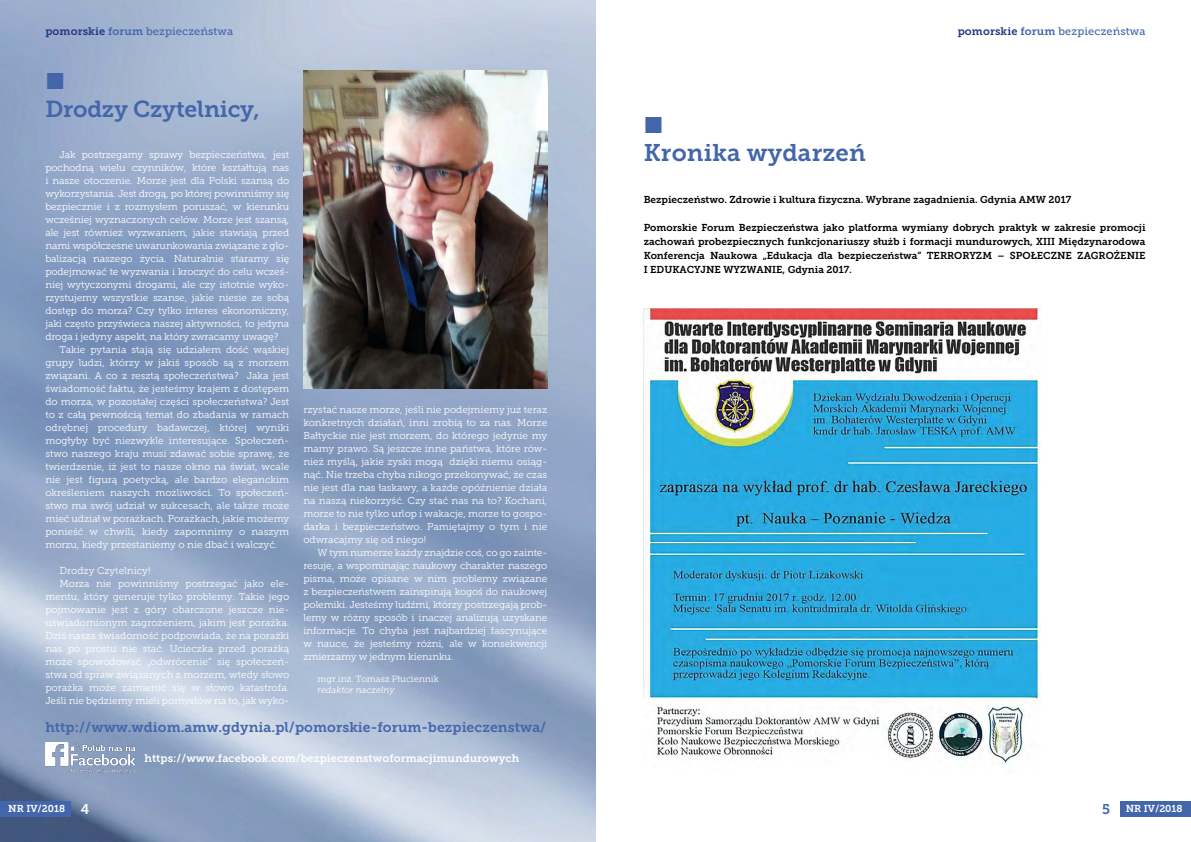
<style>
.page{position:relative;width:1191px;height:842px;background:#fff}
.page>*{position:absolute;margin:0;border:0;box-sizing:border-box;transform-origin:0 0}
.t1{font:24px "Museo Slab 700";letter-spacing:.005em;color:#4366ab}
.t2{font:700 24px "Klavika";color:#4366ab}
.t3{font:23px "Museo Slab 700";letter-spacing:-.01em;color:#4366ab}
.t4{font:14px "Museo Slab 700";letter-spacing:.005em;color:#4366ab}
.t5{font:11px "Museo Slab 700";letter-spacing:.005em;color:#fff}
.t6{font:11px "Museo Slab 500";letter-spacing:.01em;color:#4366ab}
.t7{font:10px/13px "Museo Slab 300";color:#fff;text-align:justify}
.t8{font:10px/14px "Museo Slab 700";color:#000;text-align:justify}
.t9{font:10px "Museo Slab 700";color:#fff}
.t10{font:9px "Museo Slab 300";color:#fff}
.t11{font:italic 9px "Museo Slab 300";color:#fff}
.s1{font-family:"Museo Slab 700";color:#213684}
.s2{font-family:"Museo Slab 700"}
.s3{font-size:14px}
.s4{font-size:14px;color:#4366ab}
</style>
<div class="page">
<img style="left:0;top:0;width:595px;height:842px">
<div style="left:0;top:801px;width:71px;height:15px;background:#4366ab"></div>
<img style="left:303px;top:71px;width:244px;height:317px">
<img style="left:45px;top:743px;width:90px;height:31px">
<div style="left:1120px;top:801px;width:71px;height:15px;background:#4366ab"></div>
<img style="left:643px;top:308px;width:397px;height:457px">
<p class="t6" style="left:45px;top:25px;width:189px"><span class="s1">pomorskie</span> <span class="s2">forum</span> bezpieczeństwa</p>
<h1 class="t2" style="left:45px;top:68px;width:21px">•</h1>
<h2 class="t3" style="left:45px;top:96px;width:216px">Drodzy Czytelnicy,</h2>
<p class="t7" style="left:45px;top:148px;width:245px;text-indent:14px">Jak postrzegamy sprawy bezpieczeństwa, jest pochodną wielu czynników, które kształtują nas i nasze otoczenie. Morze jest dla Polski szansą do wykorzystania. Jest drogą, po której powinniśmy się bezpiecznie i z rozmysłem poruszać, w kierunku wcześniej wyznaczonych celów. Morze jest szansą, ale jest również wyzwaniem, jakie stawiają przed nami współczesne uwarunkowania związane z glo&shy;balizacją naszego życia. Naturalnie staramy się podejmować te wyzwania i kroczyć do celu wcześ&shy;niej wytyczonymi drogami, ale czy istotnie wyko&shy;rzystujemy wszystkie szanse, jakie niesie ze sobą dostęp do morza? Czy tylko interes ekonomiczny, jaki często przyświeca naszej aktywności, to jedyna droga i jedyny aspekt, na który zwracamy uwagę?</p>
<p class="t7" style="left:45px;top:343px;width:245px;text-indent:14px">Takie pytania stają się udziałem dość wąskiej grupy ludzi, którzy w jakiś sposób są z morzem związani. A co z resztą społeczeństwa? Jaka jest świadomość faktu, że jesteśmy krajem z dostępem do morza, w pozostałej części społeczeństwa? Jest to z całą pewnością temat do zbadania w ramach odrębnej procedury badawczej, której wyniki mogłyby być niezwykle interesujące. Społeczeń&shy;stwo naszego kraju musi zdawać sobie sprawę, że twierdzenie, iż jest to nasze okno na świat, wcale nie jest figurą poetycką, ale bardzo eleganckim określeniem naszych możliwości. To społeczeń&shy;stwo ma swój udział w sukcesach, ale także może mieć udział w porażkach. Porażkach, jakie możemy ponieść w chwili, kiedy zapomnimy o naszym morzu, kiedy przestaniemy o nie dbać i walczyć.</p>
<p class="t7" style="left:60px;top:564px;width:92px">Drodzy Czytelnicy!</p>
<p class="t7" style="left:60px;top:577px;width:231px">Morza nie powinniśmy postrzegać jako ele-</p>
<p class="t7" style="left:45px;top:590px;width:245px">mentu, który generuje tylko problemy. Takie jego</p>
<p class="t7" style="left:45px;top:603px;width:245px">pojmowanie jest z góry obarczone jeszcze nie-</p>
<p class="t7" style="left:45px;top:616px;width:245px">uświadomionym zagrożeniem, jakim jest porażka.</p>
<p class="t7" style="left:45px;top:629px;width:245px">Dziś nasza świadomość podpowiada, że na porażki</p>
<p class="t7" style="left:45px;top:642px;width:245px">nas po prostu nie stać. Ucieczka przed porażką</p>
<p class="t7" style="left:45px;top:655px;width:245px">może spowodować „odwrócenie” się społeczeń-</p>
<p class="t7" style="left:45px;top:668px;width:245px">stwa od spraw związanych z morzem, wtedy słowo</p>
<p class="t7" style="left:45px;top:681px;width:245px">porażka może zamienić się w słowo katastrofa.</p>
<p class="t7" style="left:45px;top:694px;width:245px">Jeśli nie będziemy mieli pomysłów na to, jak wyko-</p>
<p class="t7" style="left:303px;top:403px;width:245px">rzystać nasze morze, jeśli nie podejmiemy już teraz konkretnych działań, inni zrobią to za nas. Morze Bałtyckie nie jest morzem, do którego jedynie my mamy prawo. Są jeszcze inne państwa, które rów&shy;nież myślą, jakie zyski mogą dzięki niemu osiąg&shy;nąć. Nie trzeba chyba nikogo przekonywać, że czas nie jest dla nas łaskawy, a każde opóźnienie działa na naszą niekorzyść. Czy stać nas na to? Kochani, morze to nie tylko urlop i wakacje, morze to gospo&shy;darka i bezpieczeństwo. Pamiętajmy o tym i nie odwracajmy się od niego!</p>
<p class="t7" style="left:303px;top:546px;width:245px;text-indent:14px">W tym numerze każdy znajdzie coś, co go zainte&shy;resuje, a wspominając naukowy charakter naszego pisma, może opisane w nim problemy związane z bezpieczeństwem zainspirują kogoś do naukowej polemiki. Jesteśmy ludźmi, którzy postrzegają prob&shy;lemy w różny sposób i inaczej analizują uzyskane informacje. To chyba jest najbardziej fascynujące w nauce, że jesteśmy różni, ale w konsekwencji zmierzamy w jednym kierunku.</p>
<p class="t10" style="left:317px;top:674px;width:123px">mgr inż. Tomasz Płuciennik</p>
<p class="t11" style="left:317px;top:685px;width:79px">redaktor naczelny</p>
<h3 class="t4" style="left:45px;top:719px;width:502px">http://www.wdiom.amw.gdynia.pl/pomorskie-forum-bezpieczenstwa/</h3>
<p class="t5" style="left:145px;top:752px;width:376px">https://www.facebook.com/bezpieczenstwoformacjimundurowych</p>
<p class="t9" style="left:8px;top:803px;width:83px">NR IV/2018 <span class="s3">4</span></p>
<p class="t6" style="left:957px;top:25px;width:189px"><span class="s1">pomorskie</span> <span class="s2">forum</span> bezpieczeństwa</p>
<h1 class="t2" style="left:643px;top:112px;width:21px">•</h1>
<h1 class="t1" style="left:643px;top:139px;width:223px">Kronika wydarzeń</h1>
<p class="t8" style="left:643px;top:193px;width:429px">Bezpieczeństwo. Zdrowie i kultura fizyczna. Wybrane zagadnienia. Gdynia AMW 2017</p>
<p class="t8" style="left:643px;top:221px;width:503px">Pomorskie Forum Bezpieczeństwa jako platforma wymiany dobrych praktyk w zakresie promocji zachowań probezpiecznych funkcjonariuszy służb i formacji mundurowych, XIII Międzynarodowa Konferencja Naukowa „Edukacja dla bezpieczeństwa” TERRORYZM – SPOŁECZNE ZAGROŻENIE I EDUKACYJNE WYZWANIE, Gdynia 2017.</p>
<p class="t9" style="left:1102px;top:803px;width:82px"><span class="s4">5</span> NR IV/2018</p>
</div>
